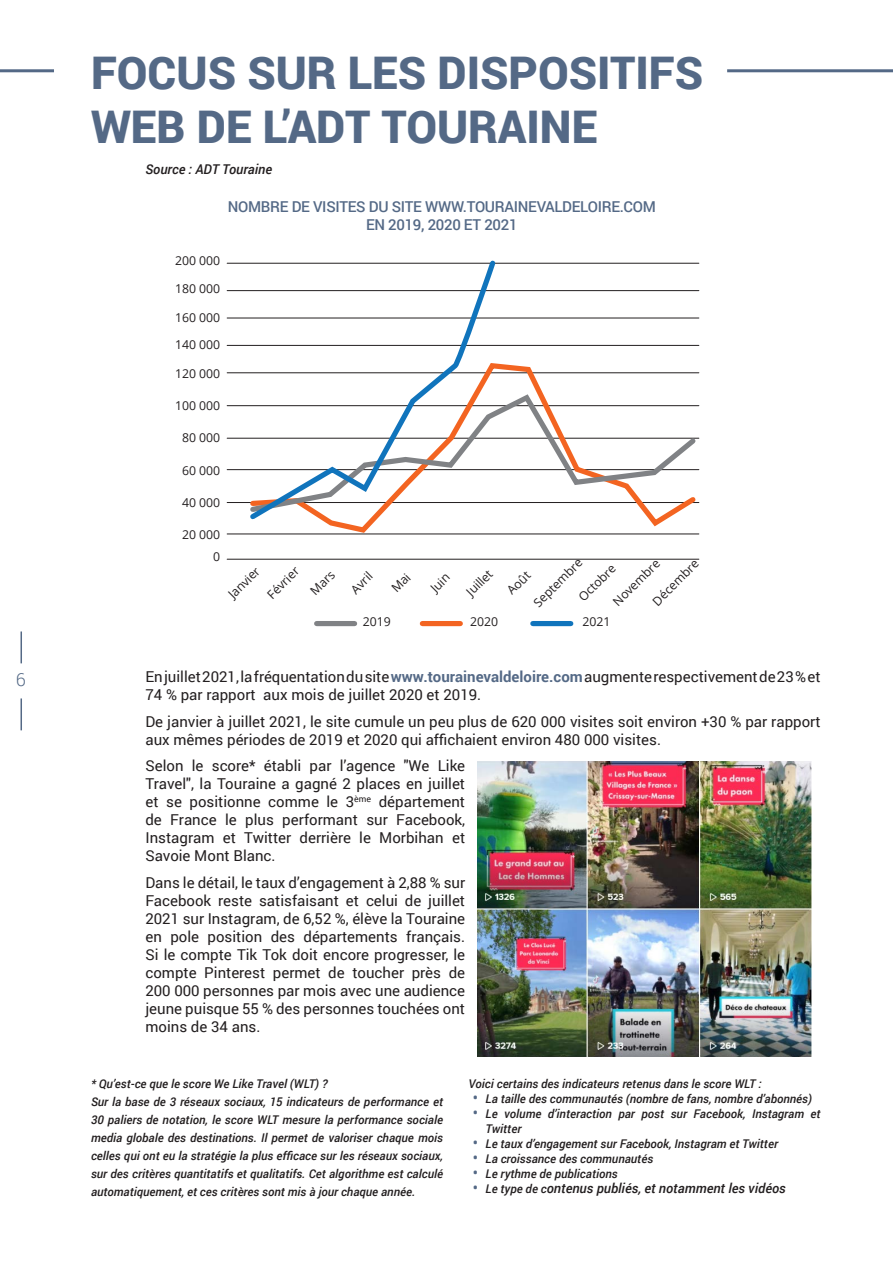
<style>
.page{position:relative;width:893px;height:1263px;background:#fff}
.page>*{position:absolute;margin:0;border:0;box-sizing:border-box;transform-origin:0 0}
.t1{font:900 45px/54px "Roboto";color:#546986}
.t2{font:300 18px "Roboto";color:#546986}
.t3{font:15px/18px "Roboto";color:#231f20}
.t4{font:500 15px/18px "Roboto";letter-spacing:-.02em;color:#546986;text-align:center}
.t5{font:italic 500 13.5px "Roboto";color:#231f20}
.t6{font:12.3px "Open Sans";color:#231f20}
.t7{font:italic 500 12px/18px "Roboto";color:#231f20;text-align:justify}
.s1{font-weight:700;color:#546986}
.s2{font-style:normal;font-size:15px;color:#546986}
.s3{font-size:12px}
</style>
<div class="page">
<hr style="left:21px;top:631px;width:1px;height:32px;background:#546986">
<hr style="left:21px;top:698px;width:1px;height:32px;background:#546986">
<hr style="left:0;top:69px;width:54px;height:3px;background:#546986">
<hr style="left:727px;top:69px;width:166px;height:3px;background:#546986">
<hr style="left:227px;top:559px;width:472px;height:1px;background:#231f20">
<hr style="left:227px;top:534px;width:472px;height:1px;background:#231f20">
<hr style="left:227px;top:502px;width:472px;height:1px;background:#231f20">
<hr style="left:227px;top:469px;width:472px;height:1px;background:#231f20">
<hr style="left:227px;top:438px;width:472px;height:1px;background:#231f20">
<hr style="left:227px;top:405px;width:472px;height:1px;background:#231f20">
<hr style="left:227px;top:372px;width:472px;height:1px;background:#231f20">
<hr style="left:227px;top:345px;width:472px;height:1px;background:#231f20">
<hr style="left:227px;top:318px;width:472px;height:1px;background:#231f20">
<hr style="left:227px;top:290px;width:472px;height:1px;background:#231f20">
<hr style="left:227px;top:263px;width:472px;height:1px;background:#231f20">
<div style="left:533px;top:621px;width:38px;height:5px;background:#1074bc"></div>
<div style="left:422px;top:621px;width:38px;height:5px;background:#f36421"></div>
<div style="left:317px;top:621px;width:38px;height:5px;background:#808285"></div>
<svg style="left:247px;top:363px;width:453px;height:172px"></svg>
<svg style="left:498px;top:391px;width:202px;height:124px"></svg>
<svg style="left:246px;top:260px;width:252px;height:264px"></svg>
<img style="left:478px;top:761px;width:333px;height:296px">
<p class="t2" style="left:16px;top:667px;width:11px">6</p>
<p class="t1" style="left:91px;top:44px;width:614px">FOCUS SUR LES DISPOSITIFS<br>WEB DE L’ADT TOURAINE</p>
<p class="t5" style="left:145px;top:160px;width:128px">Source : ADT Touraine</p>
<p class="t4" style="left:228px;top:197px;width:430px">NOMBRE DE VISITES DU SITE WWW.TOURAINEVALDELOIRE.COM<br>EN 2019, 2020 ET 2021</p>
<p class="t6" style="left:175px;top:252px;width:47px">200 000</p>
<p class="t6" style="left:175px;top:280px;width:47px">180 000</p>
<p class="t6" style="left:175px;top:309px;width:47px">160 000</p>
<p class="t6" style="left:175px;top:336px;width:47px">140 000</p>
<p class="t6" style="left:175px;top:365px;width:47px">120 000</p>
<p class="t6" style="left:175px;top:397px;width:47px">100 000</p>
<p class="t6" style="left:182px;top:429px;width:40px">80 000</p>
<p class="t6" style="left:182px;top:462px;width:40px">60 000</p>
<p class="t6" style="left:182px;top:494px;width:40px">40 000</p>
<p class="t6" style="left:182px;top:526px;width:40px">20 000</p>
<p class="t6" style="left:213px;top:549px;width:9px">0</p>
<p class="t6" style="left:224px;top:590px;width:40px;rotate:-45deg">Janvier</p>
<p class="t6" style="left:263px;top:591px;width:41px;rotate:-45deg">Février</p>
<p class="t6" style="left:306px;top:587px;width:30px;rotate:-45deg">Mars</p>
<p class="t6" style="left:347px;top:585px;width:27px;rotate:-45deg">Avril</p>
<p class="t6" style="left:427px;top:584px;width:23px;rotate:-45deg">Juin</p>
<p class="t6" style="left:462px;top:588px;width:33px;rotate:-45deg">Juillet</p>
<p class="t6" style="left:503px;top:586px;width:29px;rotate:-45deg">Août</p>
<p class="t6" style="left:530px;top:599px;width:65px;rotate:-45deg">Septembre</p>
<p class="t6" style="left:609px;top:598px;width:62px;rotate:-45deg">Novembre</p>
<p class="t6" style="left:649px;top:597px;width:61px;rotate:-45deg">Décembre</p>
<p class="t6" style="left:575px;top:593px;width:48px;rotate:-45deg">Octobre</p>
<p class="t6" style="left:363px;top:613px;width:30px">2019</p>
<p class="t6" style="left:470px;top:613px;width:30px">2020</p>
<p class="t6" style="left:583px;top:613px;width:30px">2021</p>
<p class="t3" style="left:145px;top:667px;width:677px">En juillet 2021, la fréquentation du site <span class="s1">www.tourainevaldeloire.com</span> augmente respectivement de 23 % et<br>74 % par rapport aux mois de juillet 2020 et 2019.</p>
<p class="t3" style="left:145px;top:712px;width:677px">De janvier à juillet 2021, le site cumule un peu plus de 620 000 visites soit environ +30 % par rapport aux mêmes périodes de 2019 et 2020 qui affichaient environ 480 000 visites.</p>
<p class="t3" style="left:145px;top:756px;width:321px;text-align:justify">Selon le score* établi par l’agence "We Like Travel", la Touraine a gagné 2 places en juillet et se positionne comme le 3<sup>ème</sup> département de France le plus performant sur Facebook, Instagram et Twitter derrière le Morbihan et Savoie Mont Blanc.</p>
<p class="t3" style="left:145px;top:873px;width:321px;text-align:justify">Dans le détail, le taux d’engagement à 2,88 % sur Facebook reste satisfaisant et celui de juillet 2021 sur Instagram, de 6,52 %, élève la Touraine en pole position des départements français.<br>Si le compte Tik Tok doit encore progresser, le compte Pinterest permet de toucher près de 200 000 personnes par mois avec une audience jeune puisque 55 % des personnes touchées ont moins de 34 ans.</p>
<p class="t7" style="left:91px;top:1075px;width:238px">* Qu’est-ce que le score We Like Travel (WLT) ?</p>
<p class="t7" style="left:91px;top:1093px;width:354px">Sur la base de 3 réseaux sociaux, 15 indicateurs de performance et 30 paliers de notation, le score WLT mesure la performance sociale media globale des destinations. Il permet de valoriser chaque mois celles qui ont eu la stratégie la plus efficace sur les réseaux sociaux, sur des critères quantitatifs et qualitatifs. Cet algorithme est calculé automatiquement, et ces critères sont mis à jour chaque année.</p>
<p class="t7" style="left:469px;top:1075px;width:295px">Voici certains des indicateurs retenus dans le score WLT :</p>
<p class="t7" style="left:473px;top:1090px;width:341px"><span class="s2">•</span> La taille des communautés (nombre de fans, nombre d’abonnés)</p>
<p class="t7" style="left:486px;top:1106px;width:337px;line-height:15px;text-indent:-13px"><span class="s2">•</span> Le volume d’interaction par post sur Facebook, Instagram et<br>Twitter</p>
<p class="t7" style="left:473px;top:1135px;width:307px"><span class="s2">•</span> Le taux d’engagement sur Facebook, Instagram et Twitter</p>
<p class="t7" style="left:473px;top:1150px;width:182px"><span class="s2">•</span> La croissance des communautés</p>
<p class="t7" style="left:473px;top:1165px;width:146px"><span class="s2">•</span> Le rythme de publications</p>
<p class="t5" style="left:473px;top:1179px;width:315px"><span class="s2">•</span> <span class="s3">Le type de c</span>ontenus publiés, et notamment les vidéos</p>
</div>
